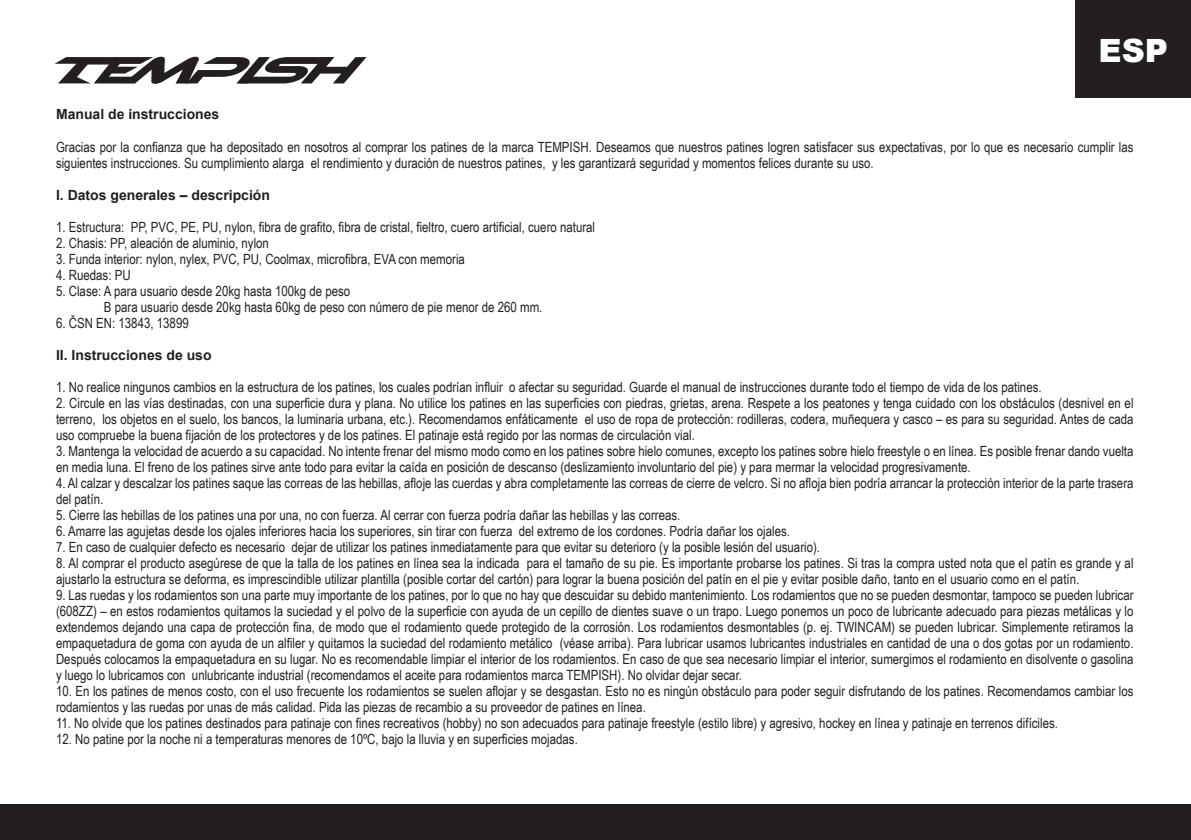
<style>
.page{position:relative;width:1191px;height:840px;background:#fff}
.page>*{position:absolute;margin:0;border:0;box-sizing:border-box;transform-origin:0 0}
.t1{font:900 32px "Arial";color:#fff}
.t2{font:14px/16px "Arial Narrow";color:#231f20}
.t3{font:700 14px "Arial";color:#231f20}
</style>
<div class="page">
<div style="left:0;top:804px;width:1191px;height:35px;background:#231f20"></div>
<div style="left:1075px;top:0;width:116px;height:97px;background:#231f20"></div>
<svg style="left:55px;top:57px;width:311px;height:27px"></svg>
<h1 class="t1" style="left:1098px;top:27px;width:71px">ESP</h1>
<p class="t3" style="left:56px;top:105px;width:165px">Manual de instrucciones</p>
<p class="t2" style="left:56px;top:138px;width:1079px">Gracias por la confianza que ha depositado en nosotros al comprar los patines de la marca TEMPISH. Deseamos que nuestros patines logren satisfacer sus expectativas, por lo que es necesario cumplir las siguientes instrucciones. Su cumplimiento alarga el rendimiento y duración de nuestros patines, y les garantizará seguridad y momentos felices durante su uso.</p>
<p class="t3" style="left:56px;top:185px;width:215px">I. Datos generales – descripción</p>
<p class="t2" style="left:56px;top:218px;width:541px">1. Estructura: PP, PVC, PE, PU, nylon, fibra de grafito, fibra de cristal, fieltro, cuero artificial, cuero natural</p>
<p class="t2" style="left:56px;top:234px;width:214px">2. Chasis: PP, aleación de aluminio, nylon</p>
<p class="t2" style="left:56px;top:250px;width:410px">3. Funda interior: nylon, nylex, PVC, PU, Coolmax, microfibra, EVA con memoria</p>
<p class="t2" style="left:56px;top:266px;width:76px">4. Ruedas: PU</p>
<p class="t2" style="left:104px;top:282px;width:440px;text-indent:-48px">5. Clase: A para usuario desde 20kg hasta 100kg de peso<br>B para usuario desde 20kg hasta 60kg de peso con número de pie menor de 260 mm.</p>
<p class="t2" style="left:56px;top:314px;width:134px">6. ČSN EN: 13843, 13899</p>
<p class="t3" style="left:56px;top:345px;width:157px">II. Instrucciones de uso</p>
<p class="t2" style="left:56px;top:378px;width:987px">1. No realice ningunos cambios en la estructura de los patines, los cuales podrían influir o afectar su seguridad. Guarde el manual de instrucciones durante todo el tiempo de vida de los patines.</p>
<p class="t2" style="left:56px;top:394px;width:1079px;text-align:justify">2. Circule en las vías destinadas, con una superficie dura y plana. No utilice los patines en las superficies con piedras, grietas, arena. Respete a los peatones y tenga cuidado con los obstáculos (desnivel en el terreno, los objetos en el suelo, los bancos, la luminaria urbana, etc.). Recomendamos enfáticamente el uso de ropa de protección: rodilleras, codera, muñequera y casco – es para su seguridad. Antes de cada uso compruebe la buena fijación de los protectores y de los patines. El patinaje está regido por las normas de circulación vial.</p>
<p class="t2" style="left:56px;top:442px;width:1079px">3. Mantenga la velocidad de acuerdo a su capacidad. No intente frenar del mismo modo como en los patines sobre hielo comunes, excepto los patines sobre hielo freestyle o en línea. Es posible frenar dando vuelta en media luna. El freno de los patines sirve ante todo para evitar la caída en posición de descanso (deslizamiento involuntario del pie) y para mermar la velocidad progresivamente.</p>
<p class="t2" style="left:56px;top:474px;width:1079px">4. Al calzar y descalzar los patines saque las correas de las hebillas, afloje las cuerdas y abra completamente las correas de cierre de velcro. Si no afloja bien podría arrancar la protección interior de la parte trasera del patín.</p>
<p class="t2" style="left:56px;top:506px;width:626px">5. Cierre las hebillas de los patines una por una, no con fuerza. Al cerrar con fuerza podría dañar las hebillas y las correas.</p>
<p class="t2" style="left:56px;top:522px;width:735px">6. Amarre las agujetas desde los ojales inferiores hacia los superiores, sin tirar con fuerza del extremo de los cordones. Podría dañar los ojales.</p>
<p class="t2" style="left:56px;top:538px;width:765px">7. En caso de cualquier defecto es necesario dejar de utilizar los patines inmediatamente para que evitar su deterioro (y la posible lesión del usuario).</p>
<p class="t2" style="left:56px;top:554px;width:1079px">8. Al comprar el producto asegúrese de que la talla de los patines en línea sea la indicada para el tamaño de su pie. Es importante probarse los patines. Si tras la compra usted nota que el patín es grande y al ajustarlo la estructura se deforma, es imprescindible utilizar plantilla (posible cortar del cartón) para lograr la buena posición del patín en el pie y evitar posible daño, tanto en el usuario como en el patín.</p>
<p class="t2" style="left:56px;top:586px;width:1079px;text-align:justify">9. Las ruedas y los rodamientos son una parte muy importante de los patines, por lo que no hay que descuidar su debido mantenimiento. Los rodamientos que no se pueden desmontar, tampoco se pueden lubricar (608ZZ) – en estos rodamientos quitamos la suciedad y el polvo de la superficie con ayuda de un cepillo de dientes suave o un trapo. Luego ponemos un poco de lubricante adecuado para piezas metálicas y lo extendemos dejando una capa de protección fina, de modo que el rodamiento quede protegido de la corrosión. Los rodamientos desmontables (p. ej. TWINCAM) se pueden lubricar. Simplemente retiramos la empaquetadura de goma con ayuda de un alfiler y quitamos la suciedad del rodamiento metálico (véase arriba). Para lubricar usamos lubricantes industriales en cantidad de una o dos gotas por un rodamiento.<br>Después colocamos la empaquetadura en su lugar. No es recomendable limpiar el interior de los rodamientos. En caso de que sea necesario limpiar el interior, sumergimos el rodamiento en disolvente o gasolina y luego lo lubricamos con unlubricante industrial (recomendamos el aceite para rodamientos marca TEMPISH). No olvidar dejar secar.</p>
<p class="t2" style="left:56px;top:682px;width:1079px">10. En los patines de menos costo, con el uso frecuente los rodamientos se suelen aflojar y se desgastan. Esto no es ningún obstáculo para poder seguir disfrutando de los patines. Recomendamos cambiar los rodamientos y las ruedas por unas de más calidad. Pida las piezas de recambio a su proveedor de patines en línea.</p>
<p class="t2" style="left:56px;top:714px;width:1003px">11. No olvide que los patines destinados para patinaje con fines recreativos (hobby) no son adecuados para patinaje freestyle (estilo libre) y agresivo, hockey en línea y patinaje en terrenos difíciles.</p>
<p class="t2" style="left:56px;top:730px;width:523px">12. No patine por la noche ni a temperaturas menores de 10ºC, bajo la lluvia y en superficies mojadas.</p>
</div>
